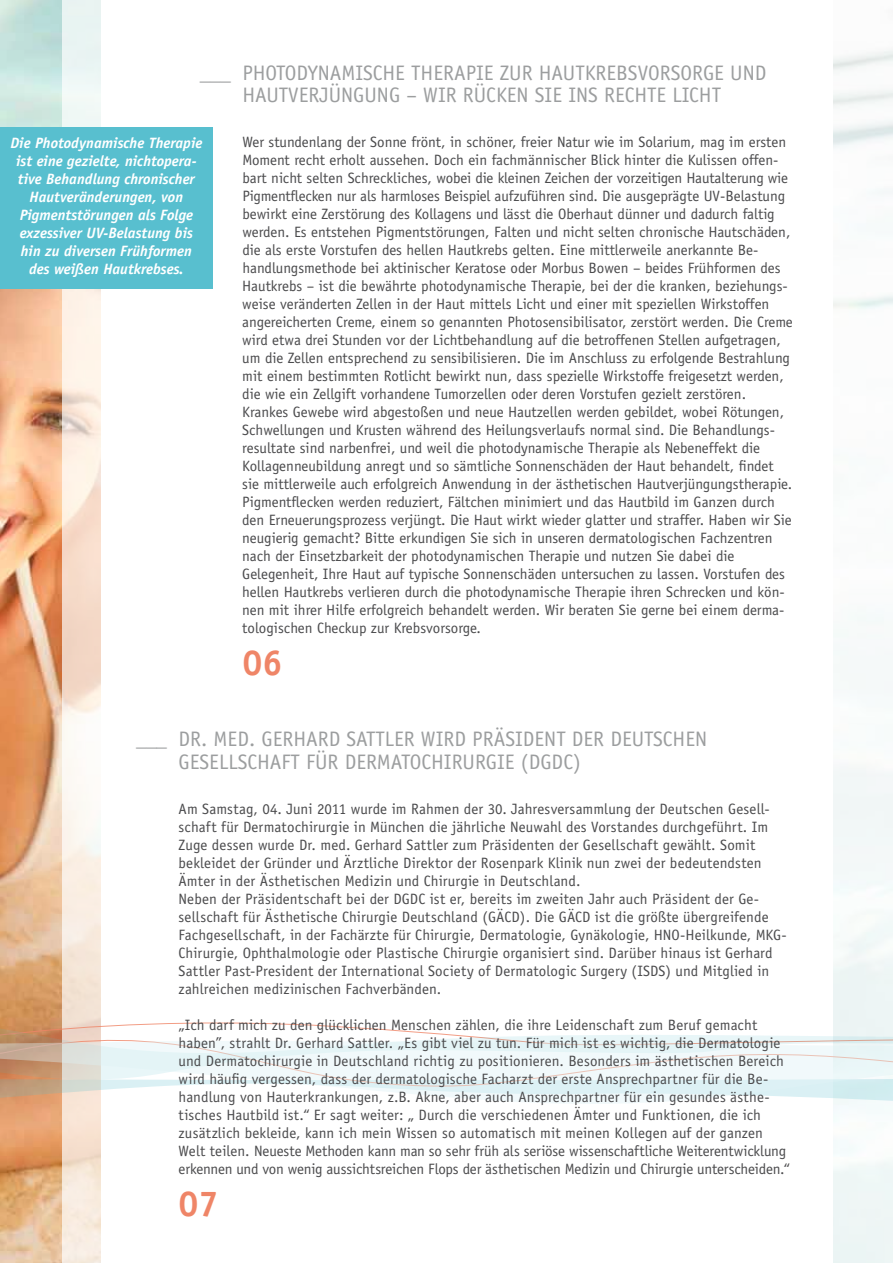
<style>
.page{position:relative;width:893px;height:1263px;background:#fff}
.page>*{position:absolute;margin:0;border:0;box-sizing:border-box;transform-origin:0 0}
.t1{font:700 36px "Officina Sans";color:#ef8567}
.t2{font:21px/22.5px "Officina Sans";color:#9c9e9f;text-align:center}
.t3{font:15px/18px "Officina Sans";color:#4b4b4d}
.t4{font:italic 700 15px/18px "Officina Sans";color:#fff;text-align:center}
</style>
<div class="page">
<img style="left:0;top:0;width:62px;height:1263px">
<svg style="left:62px;top:0;width:64px;height:1263px"></svg>
<svg style="left:0;top:1105px;width:884px;height:17px"></svg>
<svg style="left:0;top:991px;width:893px;height:114px"></svg>
<div style="left:0;top:128px;width:213px;height:161px;background:#58bfcf"></div>
<h2 class="t2" style="left:200px;top:61px;width:568px">___ Photodynamische Therapie zur Hautkrebsvorsorge und<br>Hautverjüngung – Wir rücken Sie ins rechte Licht</h2>
<p class="t3" style="left:242px;top:133px;width:552px">Wer stundenlang der Sonne frönt, in schöner, freier Natur wie im Solarium, mag im ersten Moment recht erholt aussehen. Doch ein fachmännischer Blick hinter die Kulissen offen&shy;bart nicht selten Schreckliches, wobei die kleinen Zeichen der vorzeitigen Hautalterung wie Pigmentflecken nur als harmloses Beispiel aufzuführen sind. Die ausgeprägte UV-Belastung bewirkt eine Zerstörung des Kollagens und lässt die Oberhaut dünner und dadurch faltig werden. Es entstehen Pigmentstörungen, Falten und nicht selten chronische Hautschäden, die als erste Vorstufen des hellen H autkrebs gelten. Eine mittlerweile anerkannte Be&shy;handlungsmethode bei aktinischer Keratose oder Morbus Bowen – beides Frühformen des Hautkrebs – ist die bewährte photodynamische Therapie, bei der die kranken, beziehungs&shy;weise veränderten Zellen in der Haut mittels Licht und einer mit speziellen Wirkstoffen angereicherten Creme, einem so genannten Photosensibilisator, zerstört werden. Die Creme wird etwa drei Stunden vor der Lichtbehandlung auf die betroffenen Stellen aufgetragen, um die Zellen entsprechend zu sensibilisieren. Die im Anschluss zu erfolgende Bestrahlung mit einem bestimmten Rotlicht bewirkt nun, dass spezielle Wirkstoffe freigesetzt werden, die wie ein Zellgift vorhandene Tumorzellen oder deren Vorstufen gezielt zerstören.<br>Krankes Gewebe wird abgestoßen und neue H autzellen werden gebildet, wobei Rötungen, Schwellungen und Krusten während des Heilungsverlaufs normal sind. Die Behandlungs&shy;resultate sind narbenfrei, und weil die photodynamische Therapie als Nebeneffekt die Kollagenneubildung anregt und so sämtliche Sonnenschäden der Haut behandelt, findet sie mittlerweile auch erfolgreich Anwendung in der ästhetischen Hautverjüngungstherapie.<br>Pigmentflecken werden reduziert, Fältchen minimiert und das Hautbild im Ganzen durch den Erneuerungsprozess verjüngt. Die H aut wirkt wieder glatter und straffer. H aben wir Sie neugierig gemacht? Bitte erkundigen Sie sich in unseren dermatologischen Fachzentren nach der Einsetzbarkeit der photodynamischen Therapie und nutzen Sie dabei die Gelegenheit, Ihre Haut auf typische Sonnenschäden untersuchen zu lassen. Vorstufen des hellen Hautkrebs verlieren durch die photodynamische Therapie ihren Schrecken und kön&shy;nen mit ihrer Hilfe erfolgreich behandelt werden. Wir beraten Sie gerne bei einem derma&shy;tologischen Checkup zur Krebsvorsorge.</p>
<h1 class="t1" style="left:242px;top:640px;width:42px">06</h1>
<p class="t4" style="left:10px;top:134px;width:194px">Die Photodynamische Therapie ist eine gezielte, nichtopera&shy;tive Behandlung chronischer<br>Hautveränderungen, von<br>Pigmentstörungen als Folge exzessiver UV-Belastung bis hin zu diversen Frühformen des weißen Hautkrebses.</p>
<h2 class="t2" style="left:179px;top:728px;width:530px;text-align:left;text-indent:-43px">___ Dr. med. G erhard Sattler wird Präsident der Deutschen<br>Gesellschaft für D ermatochirurgie (DGDC</h2>
<h2 class="t2" style="left:573px;top:750px;width:9px">)</h2>
<p class="t3" style="left:179px;top:799px;width:593px">Am Samstag, 04. J uni 2011 wurde im Rahmen der 30. Jahresversammlung der Deutschen Gesell&shy;schaft für Dermatochirurgie in M ünchen die jährliche Neuwahl des Vorstandes durchgeführt. Im Zuge dessen wurde Dr. med. Gerhard Sattler zum Präsidenten der Gesellschaft gewählt. Somit bekleidet der Gründer und Ärztliche Direktor der Rosenpark Klinik nun zwei der bedeutendsten Ämter in der Ästhetischen Medizin und Chirurgie in Deutschland.<br>Neben der Präsidentschaft bei der DGDC</p>
<p class="t3" style="left:179px;top:889px;width:582px;text-indent:251px">ist er, bereits im zweiten Jahr auch Präsident der Ge&shy;sellschaft für Ästhetische Chirurgie Deutschland (GÄCD</p>
<p class="t3" style="left:520px;top:907px;width:42px">). Die GÄCD</p>
<p class="t3" style="left:179px;top:907px;width:592px;text-indent:416px">ist die größte übergreifende<br>Fachgesellschaft, in der Fachärzte für Chirurgie, Dermatologie, Gynäkologie, HNO</p>
<p class="t3" style="left:680px;top:925px;width:80px">-H eilkunde, MKG</p>
<p class="t3" style="left:781px;top:925px;width:7px">-</p>
<p class="t3" style="left:179px;top:943px;width:596px">Chirurgie, Ophthalmologie oder Plastische Chirurgie organisiert sind. Darüber hinaus ist Gerhard<br>Sattler Past-President der International Society of Dermatologic Surgery (ISDS</p>
<p class="t3" style="left:665px;top:961px;width:105px">) und Mitglied in</p>
<p class="t3" style="left:179px;top:979px;width:264px">zahlreichen medizinischen Fachverbänden.</p>
<p class="t3" style="left:179px;top:1015px;width:613px">„Ich darf mich zu den glücklichen Menschen zählen, die ihre Leidenschaft zum Beruf gemacht haben”, strahlt Dr. Gerhard Sattler. „Es gibt viel zu tun. Für mich ist es wichtig, die Dermatologie und Dermatochirurgie in Deutschland richtig zu positionieren. Besonders im ästhetischen Bereich wird häufig vergessen, dass der dermatologische Facharzt der erste Ansprechpartner für die Be&shy;handlung von Hauterkrankungen, z.B. Akne, aber auch Ansprechpartner für ein gesundes ästhe&shy;tisches Hautbild ist.“ Er sagt weiter: „ Durch die verschiedenen Ämter und Funktionen, die ich zusätzlich bekleide, kann ich mein Wissen so automatisch mit meinen Kollegen auf der ganzen Welt teilen. Neueste Methoden kann man so sehr früh als seriöse wissenschaftliche Weiterentwicklung erkennen und von wenig aussichtsreichen Flops der ästhetischen Medizin und Chirurgie unterscheiden.“</p>
<h1 class="t1" style="left:179px;top:1181px;width:42px">07</h1>
</div>
